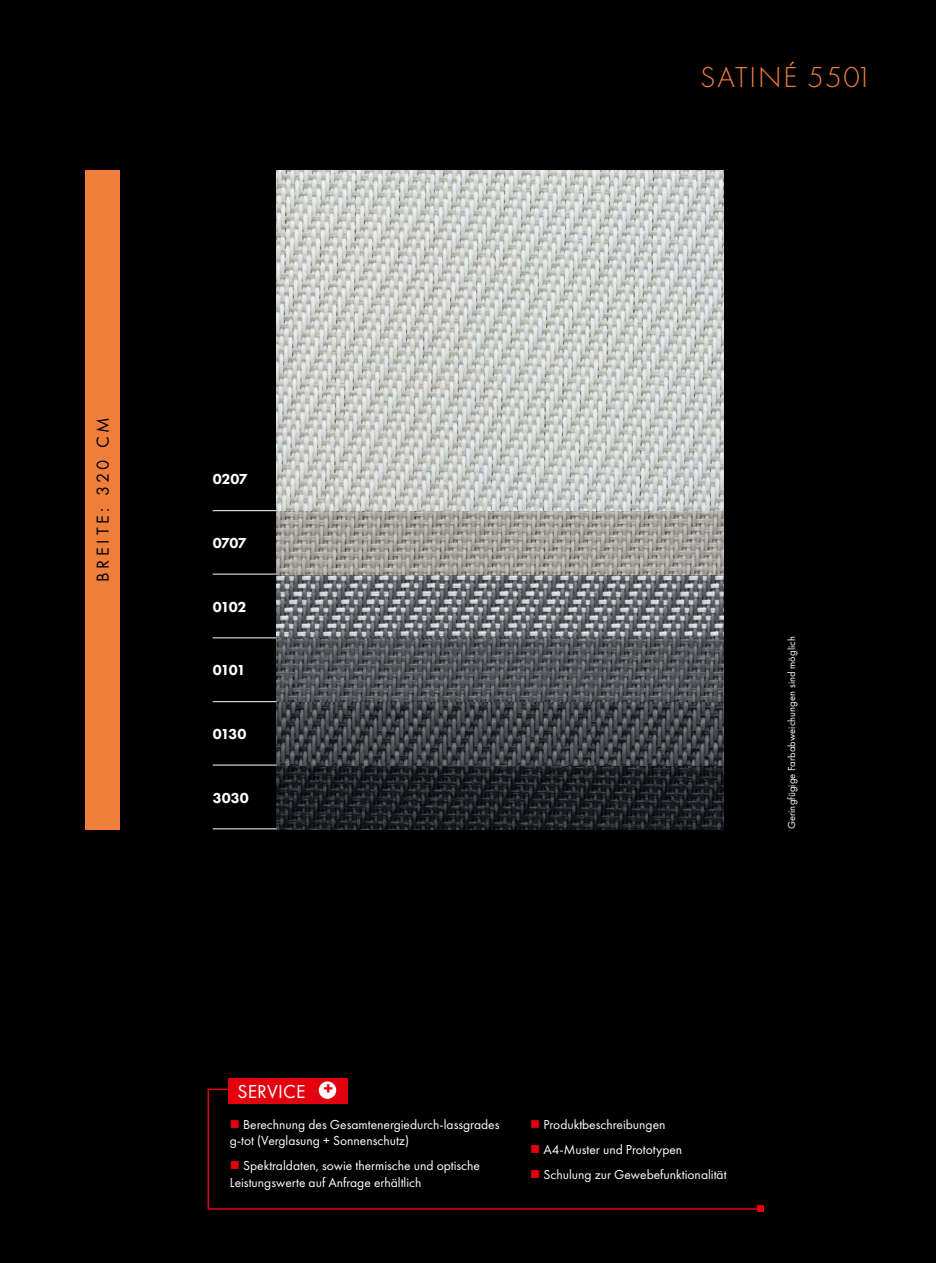
<style>
.page{position:relative;width:936px;height:1263px;background:#fff}
.page>*{position:absolute;margin:0;border:0;box-sizing:border-box;transform-origin:0 0}
.t1{font:300 30px "Futura PT";letter-spacing:.055em;color:#f07e3b}
.t2{font:19.5px "Futura PT";letter-spacing:.01em;color:#fff}
.t3{font:18px "Futura PT";letter-spacing:.21em;color:#000}
.t4{font:800 15px "Futura PT";letter-spacing:-.04em;color:#fff}
.t5{font:13.5px/16.5px "Futura PT";color:#fff}
.t6{font:10.5px "Futura PT";letter-spacing:.01em;color:#fff}
.s1{color:#e3000f}
</style>
<div class="page">
<div style="left:0;top:0;width:935px;height:1263px;background:#000"></div>
<div style="left:85px;top:170px;width:34px;height:659px;background:#f07e3b"></div>
<img style="left:276px;top:765px;width:447px;height:64px">
<img style="left:276px;top:702px;width:447px;height:63px">
<img style="left:276px;top:638px;width:447px;height:64px">
<img style="left:276px;top:574px;width:447px;height:64px">
<img style="left:276px;top:510px;width:447px;height:64px">
<img style="left:276px;top:170px;width:447px;height:340px">
<hr style="left:213px;top:510px;width:63px;height:1px;background:#fff">
<hr style="left:213px;top:574px;width:63px;height:1px;background:#fff">
<hr style="left:213px;top:765px;width:63px;height:1px;background:#fff">
<hr style="left:213px;top:637px;width:63px;height:1px;background:#fff">
<hr style="left:213px;top:828px;width:63px;height:1px;background:#fff">
<hr style="left:213px;top:701px;width:63px;height:1px;background:#fff">
<svg style="left:207px;top:1088px;width:555px;height:122px"></svg>
<svg style="left:757px;top:1206px;width:6px;height:6px"></svg>
<div style="left:229px;top:1078px;width:119px;height:25px;background:#e3000f"></div>
<div style="left:319px;top:1081px;width:17px;height:18px;background:#fff;border-radius:50%"></div>
<h1 class="t1" style="left:700px;top:60px;width:173px">SATINÉ 5501</h1>
<h3 class="t3" style="left:92px;top:582px;width:167px;rotate:-90deg">BREITE: 320 CM</h3>
<p class="t4" style="left:213px;top:470px;width:37px">0207</p>
<p class="t4" style="left:213px;top:533px;width:36px">0707</p>
<p class="t4" style="left:213px;top:597px;width:35px">0102</p>
<p class="t4" style="left:213px;top:661px;width:35px">0101</p>
<p class="t4" style="left:213px;top:724px;width:35px">0130</p>
<p class="t4" style="left:213px;top:788px;width:37px">3030</p>
<p class="t6" style="left:785px;top:829px;width:195px;rotate:-90deg">Geringfügige Farbabweichungen sind möglich</p>
<h2 class="t2" style="left:237px;top:1080px;width:97px">SERVICE <sup>+</sup></h2>
<p class="t5" style="left:230px;top:1116px;width:271px"><span class="s1">■</span> Berechnung des Gesamtenergiedurch-lassgrades g-tot (Verglasung + Sonnenschutz)</p>
<p class="t5" style="left:230px;top:1157px;width:251px"><span class="s1">■</span> Spektraldaten, sowie thermische und optische<br>Leistungswerte auf Anfrage erhältlich</p>
<p class="t5" style="left:530px;top:1116px;width:137px"><span class="s1">■</span> Produktbeschreibungen</p>
<p class="t5" style="left:530px;top:1141px;width:154px"><span class="s1">■</span> A4-Muster und Prototypen</p>
<p class="t5" style="left:530px;top:1166px;width:198px"><span class="s1">■</span> Schulung zur Gewebefunktionalität</p>
</div>
